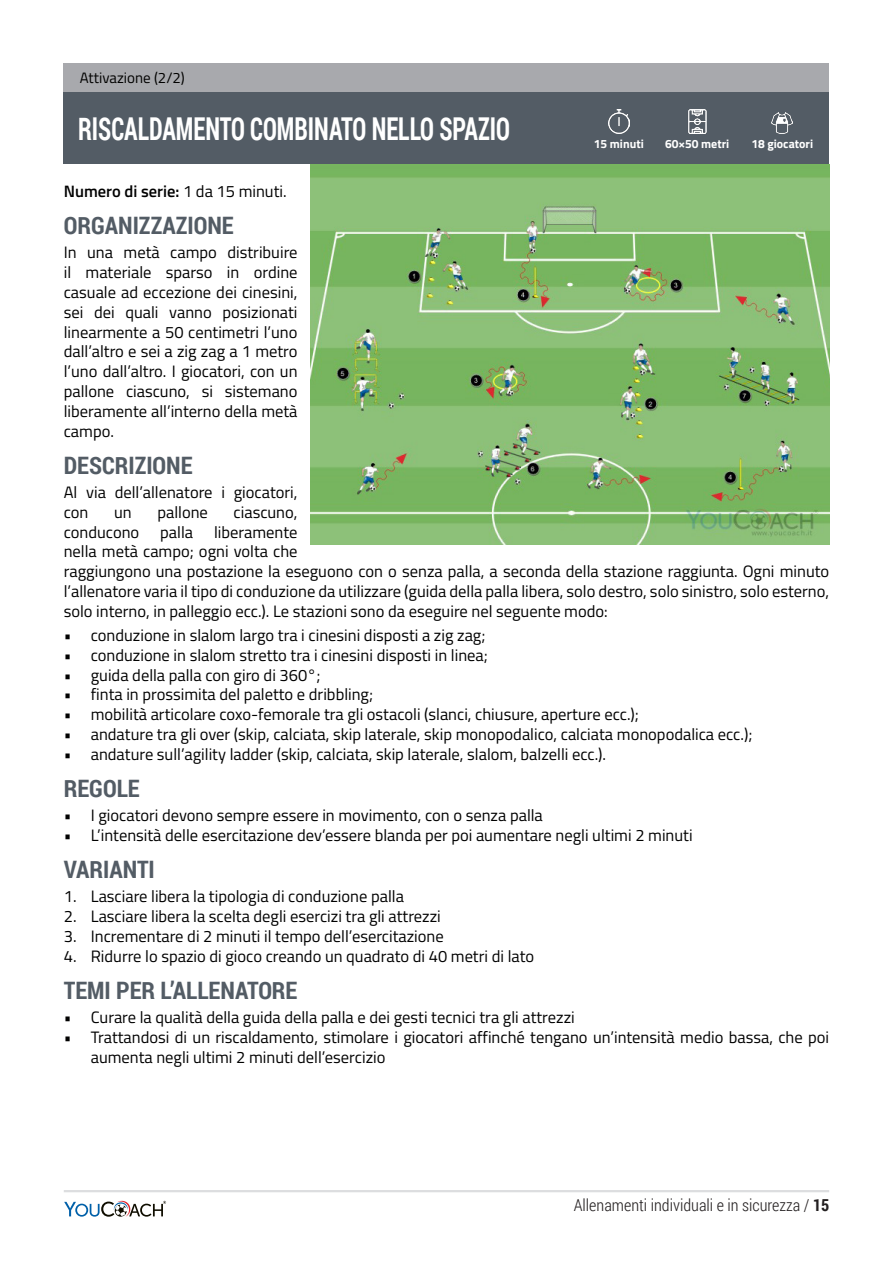
<style>
.page{position:relative;width:893px;height:1263px;background:#fff}
.page>*{position:absolute;margin:0;border:0;box-sizing:border-box;transform-origin:0 0}
.t1{font:700 31.5px "Roboto Condensed";color:#fff;scale:.77 1}
.t2{font:700 24px "Roboto Condensed";color:#535c65}
.t3{font:16.5px/19.8px "Titillium Web";color:#010100}
.t4{font:300 16.5px "Roboto Condensed";color:#231f20}
.t5{font:600 16.5px "Titillium Web";color:#010100}
.t6{font:15px "Titillium Web";color:#010100}
.t7{font:700 12px "Titillium Web";color:#fff}
.s1{font-weight:400}
.s2{font-weight:700}
</style>
<div class="page">
<hr style="left:64px;top:1190px;width:765px;height:2px;background:#dcdddf">
<svg style="left:64px;top:1201px;width:102px;height:16px"></svg>
<div style="left:64px;top:64px;width:765px;height:29px;background:#a8a9ad"></div>
<img style="left:310px;top:164px;width:519px;height:381px">
<div style="left:64px;top:93px;width:765px;height:71px;background:#535c65"></div>
<img style="left:608px;top:110px;width:21px;height:23px">
<img style="left:688px;top:110px;width:18px;height:23px">
<img style="left:771px;top:113px;width:21px;height:21px">
<p class="t6" style="left:80px;top:67px;width:107px">Attivazione (2/2)</p>
<p class="t1" style="left:78px;top:106px;width:562px">RISCALDAMENTO COMBINATO NELLO SPAZIO</p>
<p class="t7" style="left:594px;top:135px;width:51px">15 minuti</p>
<p class="t7" style="left:665px;top:135px;width:66px">60×50 metri</p>
<p class="t7" style="left:751px;top:135px;width:63px">18 giocatori</p>
<p class="t5" style="left:64px;top:179px;width:224px">Numero di serie: <span class="s1">1 da 15 minuti.</span></p>
<p class="t2" style="left:64px;top:209px;width:171px">ORGANIZZAZIONE</p>
<p class="t3" style="left:64px;top:242px;width:235px;text-align:justify">In una metà campo distribuire il materiale sparso in ordine casuale ad eccezione dei cinesini, sei dei quali vanno posizionati linearmente a 50 centimetri l’uno dall’altro e sei a zig zag a 1 metro l’uno dall’altro. I giocatori, con un pallone ciascuno, si sistemano liberamente all’interno della metà campo.</p>
<p class="t2" style="left:64px;top:449px;width:130px">DESCRIZIONE</p>
<p class="t3" style="left:64px;top:482px;width:235px">Al via dell’allenatore i giocatori, con</p>
<p class="t3" style="left:114px;top:501px;width:19px">un</p>
<p class="t3" style="left:157px;top:501px;width:52px">pallone</p>
<p class="t3" style="left:234px;top:501px;width:65px">ciascuno,</p>
<p class="t3" style="left:64px;top:521px;width:77px">conducono</p>
<p class="t3" style="left:160px;top:521px;width:34px">palla</p>
<p class="t3" style="left:64px;top:521px;width:767px;text-indent:150px">liberamente<br>nella metà campo; ogni volta che<br>raggiungono una postazione la eseguono con o senza palla, a seconda della stazione raggiunta. Ogni minuto l’allenatore varia il tipo di conduzione da utilizzare (guida della palla libera, solo destro, solo sinistro, solo esterno, solo interno, in palleggio ecc.). Le stazioni sono da eseguire nel seguente modo:</p>
<p class="t3" style="left:64px;top:624px;width:423px">• conduzione in slalom largo tra i cinesini disposti a zig zag;</p>
<p class="t3" style="left:64px;top:644px;width:426px">• conduzione in slalom stretto tra i cinesini disposti in linea;</p>
<p class="t3" style="left:64px;top:664px;width:258px">• guida della palla con giro di 360°;</p>
<p class="t3" style="left:64px;top:684px;width:311px">• finta in prossimita del paletto e dribbling;</p>
<p class="t3" style="left:64px;top:704px;width:577px">• mobilità articolare coxo-femorale tra gli ostacoli (slanci, chiusure, aperture ecc.);</p>
<p class="t3" style="left:64px;top:723px;width:690px">• andature tra gli over (skip, calciata, skip laterale, skip monopodalico, calciata monopodalica ecc.);</p>
<p class="t3" style="left:64px;top:743px;width:544px">• andature sull’agility ladder (skip, calciata, skip laterale, slalom, balzelli ecc.).</p>
<p class="t2" style="left:64px;top:772px;width:77px">REGOLE</p>
<p class="t3" style="left:64px;top:805px;width:481px">• I giocatori devono sempre essere in movimento, con o senza palla</p>
<p class="t3" style="left:64px;top:824px;width:630px">• L’intensità delle esercitazione dev’essere blanda per poi aumentare negli ultimi 2 minuti</p>
<p class="t2" style="left:64px;top:853px;width:93px">VARIANTI</p>
<p class="t3" style="left:64px;top:886px;width:342px">1. Lasciare libera la tipologia di conduzione palla</p>
<p class="t3" style="left:64px;top:905px;width:379px">2. Lasciare libera la scelta degli esercizi tra gli attrezzi</p>
<p class="t3" style="left:64px;top:925px;width:382px">3. Incrementare di 2 minuti il tempo dell’esercitazione</p>
<p class="t3" style="left:64px;top:945px;width:472px">4. Ridurre lo spazio di gioco creando un quadrato di 40 metri di lato</p>
<p class="t2" style="left:64px;top:973px;width:235px">TEMI PER L’ALLENATORE</p>
<p class="t3" style="left:64px;top:1006px;width:512px">• Curare la qualità della guida della palla e dei gesti tecnici tra gli attrezzi</p>
<p class="t3" style="left:91px;top:1026px;width:740px;text-indent:-27px">• Trattandosi di un riscaldamento, stimolare i giocatori affinché tengano un’intensità medio bassa, che poi aumenta negli ultimi 2 minuti dell’esercizio</p>
<p class="t4" style="left:574px;top:1194px;width:257px">Allenamenti individuali e in sicurezza / <span class="s2">15</span></p>
</div>
